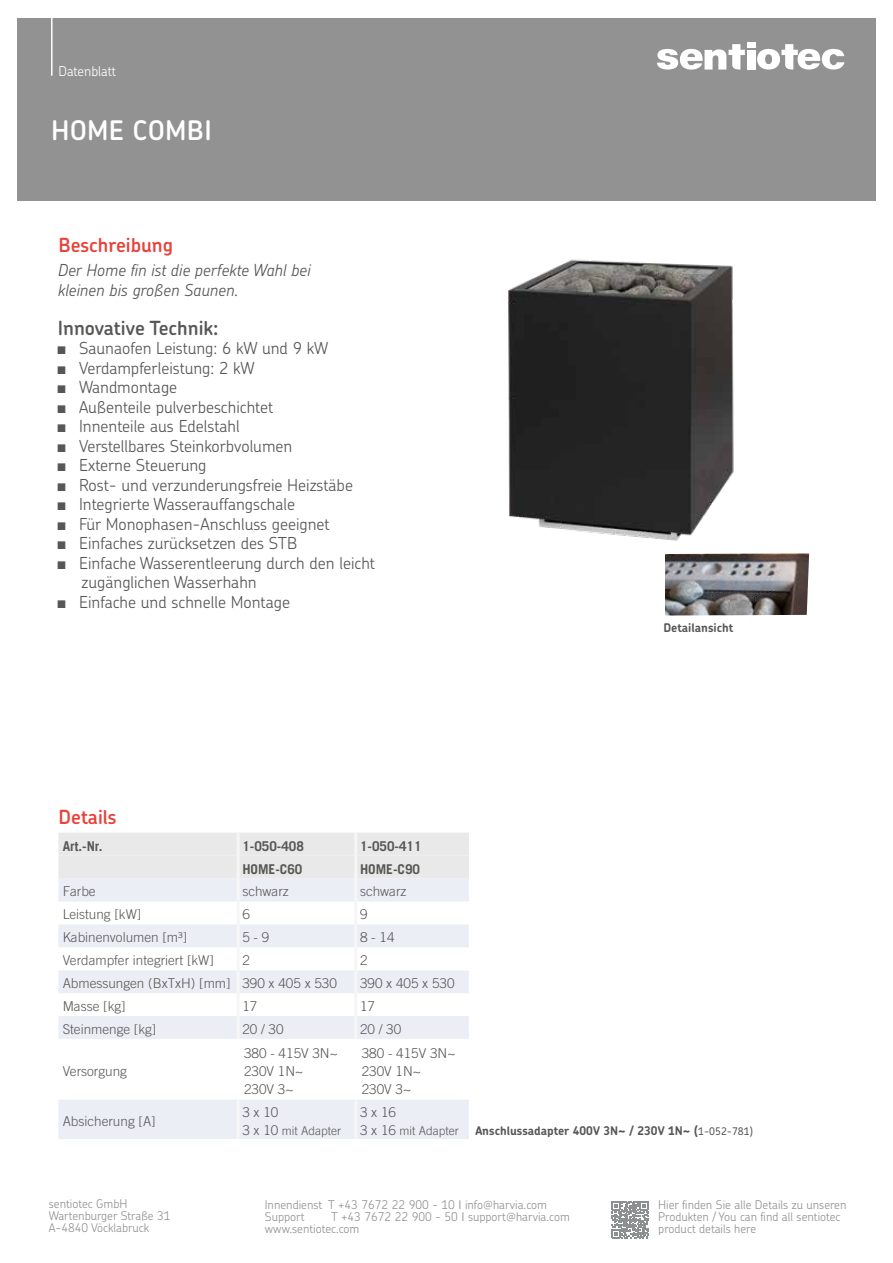
<style>
.page{position:relative;width:893px;height:1263px;background:#fff}
.page>*{position:absolute;margin:0;border:0;box-sizing:border-box;transform-origin:0 0}
.t1{font:600 27px "Chevin Pro";letter-spacing:.01em;color:#fff}
.t2{font:600 19.5px "Chevin Pro";color:#e8423b}
.t3{font:600 19.5px "Chevin Pro";color:#575756}
.t4{font:300 16.5px/19.5px "Chevin Pro";color:#575756}
.t5{font:italic 300 16.5px/19.5px "Chevin Pro";color:#575756}
.t6{font:300 13.5px/18px "Trade Gothic LT Com";color:#575756}
.t7{font:700 13.5px "Trade Gothic LT Com";color:#575756}
.t8{font:300 13.5px "Chevin Pro";color:#fff}
.t9{font:300 12px/12px "Chevin Pro";color:#929292}
.t10{font:700 12px "Chevin Pro";color:#575756}
.t11{font:300 12px "Trade Gothic LT Com";color:#575756}
.s1{font-family:"Arial Narrow";font-weight:400}
.s2{font-size:13.5px}
.s3{font-weight:500;font-size:10.5px}
</style>
<div class="page">
<div style="left:17px;top:18px;width:859px;height:183px;background:#929292"></div>
<svg style="left:657px;top:44px;width:88px;height:26px"></svg>
<svg style="left:757px;top:44px;width:87px;height:26px"></svg>
<div style="left:747px;top:50px;width:8px;height:20px;background:#fff"></div>
<div style="left:747px;top:43px;width:8px;height:5px;background:#fff"></div>
<hr style="left:51px;top:4px;width:2px;height:72px;background:#fff">
<svg style="left:611px;top:1201px;width:37px;height:37px"></svg>
<div style="left:58px;top:833px;width:411px;height:45px;background:#e9e9e9"></div>
<svg style="left:58px;top:878px;width:411px;height:261px;fill:#f4f5f9"></svg>
<hr style="left:237px;top:1039px;width:3px;height:61px;background:#fff">
<hr style="left:354px;top:1039px;width:3px;height:61px;background:#fff">
<hr style="left:237px;top:947px;width:3px;height:23px;background:#f6f6f6">
<hr style="left:237px;top:970px;width:3px;height:23px;background:#f6f6f6">
<hr style="left:237px;top:993px;width:3px;height:23px;background:#f6f6f6">
<hr style="left:237px;top:1016px;width:3px;height:23px;background:#f6f6f6">
<hr style="left:237px;top:1100px;width:3px;height:39px;background:#f6f6f6">
<hr style="left:237px;top:832px;width:3px;height:23px;background:#f6f6f6">
<hr style="left:354px;top:832px;width:3px;height:23px;background:#f6f6f6">
<hr style="left:237px;top:855px;width:3px;height:23px;background:#f6f6f6">
<hr style="left:354px;top:855px;width:3px;height:23px;background:#f6f6f6">
<hr style="left:237px;top:878px;width:3px;height:23px;background:#f6f6f6">
<hr style="left:354px;top:878px;width:3px;height:23px;background:#f6f6f6">
<hr style="left:237px;top:901px;width:3px;height:23px;background:#f6f6f6">
<hr style="left:354px;top:901px;width:3px;height:23px;background:#f6f6f6">
<hr style="left:237px;top:924px;width:3px;height:23px;background:#f6f6f6">
<hr style="left:354px;top:924px;width:3px;height:23px;background:#f6f6f6">
<hr style="left:354px;top:947px;width:3px;height:23px;background:#f6f6f6">
<hr style="left:354px;top:970px;width:3px;height:23px;background:#f6f6f6">
<hr style="left:354px;top:993px;width:3px;height:23px;background:#f6f6f6">
<hr style="left:354px;top:1016px;width:3px;height:23px;background:#f6f6f6">
<hr style="left:354px;top:1100px;width:3px;height:39px;background:#f6f6f6">
<svg style="left:665px;top:553px;width:145px;height:63px;background:#7e7b7c"></svg>
<img style="left:509px;top:259px;width:225px;height:282px">
<p class="t8" style="left:58px;top:62px;width:59px">Datenblatt</p>
<h1 class="t1" style="left:51px;top:112px;width:162px">HOME COMBI</h1>
<p class="t2" style="left:58px;top:232px;width:116px">Beschreibung</p>
<p class="t5" style="left:58px;top:260px;width:254px">Der Home fin ist die perfekte Wahl bei kleinen bis großen Saunen.</p>
<p class="t3" style="left:58px;top:315px;width:162px">Innovative Technik:</p>
<p class="t4" style="left:58px;top:338px;width:272px"><span class="s1">■</span> Saunaofen Leistung: 6 kW und 9 kW</p>
<p class="t4" style="left:58px;top:358px;width:198px"><span class="s1">■</span> Verdampferleistung: 2 kW</p>
<p class="t4" style="left:58px;top:377px;width:121px"><span class="s1">■</span> Wandmontage</p>
<p class="t4" style="left:58px;top:397px;width:217px"><span class="s1">■</span> Außenteile pulverbeschichtet</p>
<p class="t4" style="left:58px;top:416px;width:183px"><span class="s1">■</span> Innenteile aus Edelstahl</p>
<p class="t4" style="left:58px;top:436px;width:236px"><span class="s1">■</span> Verstellbares Steinkorbvolumen</p>
<p class="t4" style="left:58px;top:455px;width:150px"><span class="s1">■</span> Externe Steuerung</p>
<p class="t4" style="left:58px;top:475px;width:297px"><span class="s1">■</span> Rost- und verzunderungsfreie Heizstäbe</p>
<p class="t4" style="left:58px;top:494px;width:239px"><span class="s1">■</span> Integrierte Wasserauffangschale</p>
<p class="t4" style="left:58px;top:514px;width:273px"><span class="s1">■</span> Für Monophasen-Anschluss geeignet</p>
<p class="t4" style="left:58px;top:533px;width:241px"><span class="s1">■</span> Einfaches zurücksetzen des STB</p>
<p class="t4" style="left:82px;top:553px;width:295px;text-indent:-24px"><span class="s1">■</span> Einfache Wasserentleerung durch den leicht zugänglichen Wasserhahn</p>
<p class="t4" style="left:58px;top:592px;width:234px"><span class="s1">■</span> Einfache und schnelle Montage</p>
<p class="t2" style="left:58px;top:804px;width:60px">Details</p>
<p class="t7" style="left:63px;top:837px;width:41px">Art.-Nr.</p>
<p class="t7" style="left:242px;top:837px;width:63px">1-050-408</p>
<p class="t7" style="left:360px;top:837px;width:63px">1-050-411</p>
<p class="t7" style="left:242px;top:860px;width:62px">HOME-C60</p>
<p class="t7" style="left:360px;top:860px;width:62px">HOME-C90</p>
<p class="t6" style="left:63px;top:882px;width:35px">Farbe</p>
<p class="t6" style="left:242px;top:882px;width:48px">schwarz</p>
<p class="t6" style="left:360px;top:882px;width:48px">schwarz</p>
<p class="t6" style="left:63px;top:905px;width:80px">Leistung [kW]</p>
<p class="t6" style="left:242px;top:905px;width:9px">6</p>
<p class="t6" style="left:360px;top:905px;width:9px">9</p>
<p class="t6" style="left:63px;top:928px;width:126px">Kabinenvolumen [m³]</p>
<p class="t6" style="left:242px;top:928px;width:29px">5 - 9</p>
<p class="t6" style="left:360px;top:928px;width:36px">8 - 14</p>
<p class="t6" style="left:63px;top:951px;width:153px">Verdampfer integriert [kW]</p>
<p class="t6" style="left:242px;top:951px;width:9px">2</p>
<p class="t6" style="left:360px;top:951px;width:9px">2</p>
<p class="t6" style="left:63px;top:974px;width:276px">Abmessungen (BxTxH) [mm] 390 x 405 x 530</p>
<p class="t6" style="left:360px;top:974px;width:96px">390 x 405 x 530</p>
<p class="t6" style="left:63px;top:997px;width:64px">Masse [kg]</p>
<p class="t6" style="left:242px;top:997px;width:17px">17</p>
<p class="t6" style="left:360px;top:997px;width:17px">17</p>
<p class="t6" style="left:63px;top:1020px;width:95px">Steinmenge [kg]</p>
<p class="t6" style="left:242px;top:1020px;width:43px">20 / 30</p>
<p class="t6" style="left:360px;top:1020px;width:43px">20 / 30</p>
<p class="t6" style="left:63px;top:1062px;width:66px">Versorgung</p>
<p class="t6" style="left:244px;top:1044px;width:95px">380 - 415V 3N~<br>230V 1N~<br>230V 3~</p>
<p class="t6" style="left:362px;top:1044px;width:95px">380 - 415V 3N~<br>230V 1N~<br>230V 3~</p>
<p class="t10" style="left:663px;top:620px;width:72px">Detailansicht</p>
<p class="t6" style="left:63px;top:1112px;width:95px">Absicherung [A]</p>
<p class="t6" style="left:242px;top:1103px;width:38px">3 x 10</p>
<p class="t11" style="left:242px;top:1123px;width:100px"><span class="s2">3 x 10</span> mit Adapter</p>
<p class="t6" style="left:360px;top:1103px;width:38px">3 x 16</p>
<p class="t11" style="left:360px;top:1123px;width:100px"><span class="s2">3 x 16</span> mit Adapter</p>
<p class="t10" style="left:475px;top:1123px;width:279px">Anschlussadapter 400V 3N~ / 230V 1N~ (<span class="s3">1-052-781)</span></p>
<p class="t9" style="left:49px;top:1197px;width:123px">sentiotec GmbH<br>Wartenburger Straße 31<br>A-4840 Vöcklabruck</p>
<p class="t9" style="left:658px;top:1199px;width:190px">Hier finden Sie alle Details zu unseren<br>Produkten / You can find all sentiotec product details here</p>
<p class="t9" style="left:265px;top:1198px;width:284px">Innendienst T +43 7672 22 900 - 10 info@harvia.com<br>Support</p>
<p class="t9" style="left:265px;top:1210px;width:307px;text-indent:66px">T +43 7672 22 900 - 50 support@harvia.com www.sentiotec.com</p>
</div>
